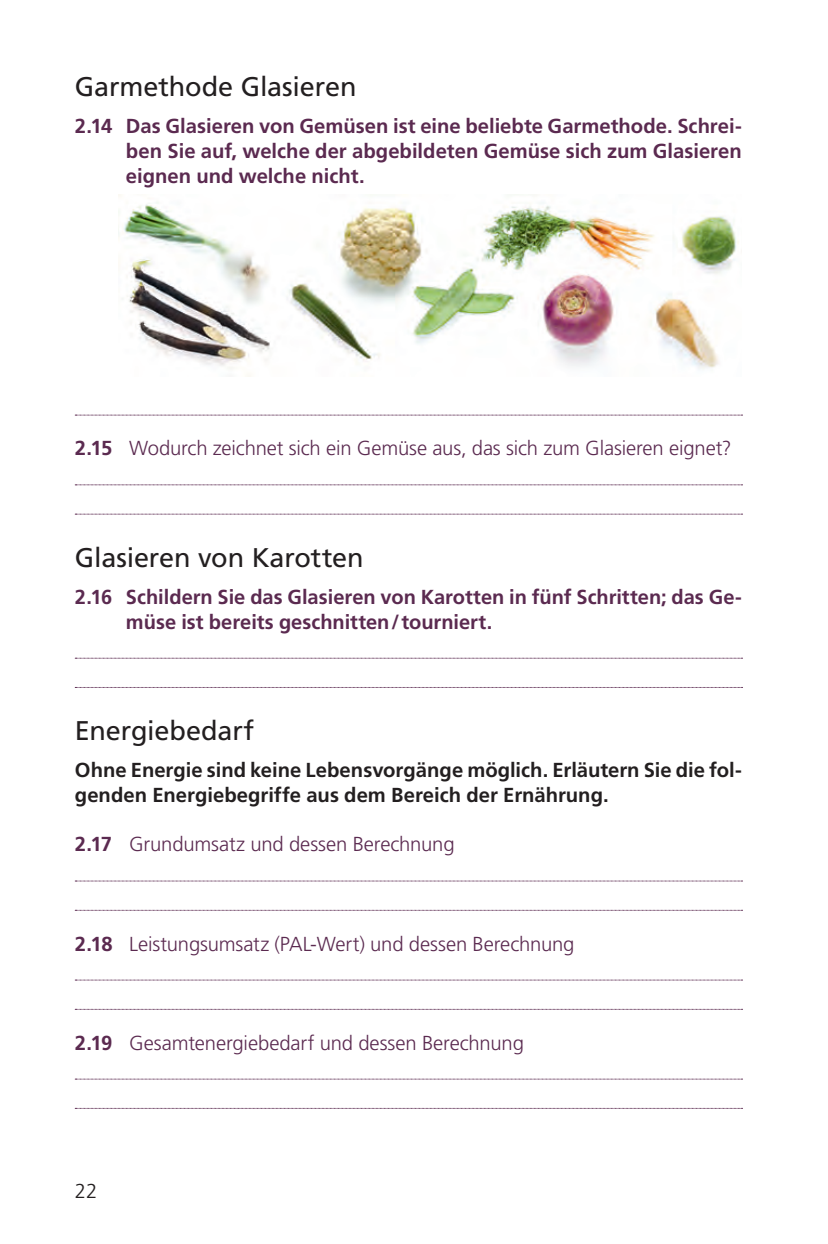
<style>
.page{position:relative;width:828px;height:1244px;background:#fff}
.page>*{position:absolute;margin:0;border:0;box-sizing:border-box;transform-origin:0 0}
.t1{font:27px "Frutiger LT Std";letter-spacing:-.005em;color:#231f20}
.t2{font:700 20.25px/24.8px "Frutiger LT Std";color:#5b2a50;text-align:justify}
.t3{font:300 20.25px "Frutiger LT Std";letter-spacing:-.01em;color:#5b2a50}
.t4{font:700 20.25px/24.8px "Frutiger LT Std";color:#231f20}
.t5{font:300 20.25px "Frutiger LT Pro";color:#231f20}
.s1{font-family:"Frutiger LT Pro"}
.s2{font-family:"Frutiger LT Pro";font-weight:700}
</style>
<div class="page">
<svg style="left:75px;top:415px;width:667px;height:1px"></svg>
<svg style="left:75px;top:484px;width:667px;height:1px"></svg>
<svg style="left:75px;top:514px;width:667px;height:1px"></svg>
<svg style="left:75px;top:658px;width:667px;height:1px"></svg>
<svg style="left:75px;top:687px;width:667px;height:1px"></svg>
<svg style="left:75px;top:880px;width:667px;height:1px"></svg>
<svg style="left:75px;top:910px;width:667px;height:1px"></svg>
<svg style="left:75px;top:979px;width:667px;height:1px"></svg>
<svg style="left:75px;top:1009px;width:667px;height:1px"></svg>
<svg style="left:75px;top:1078px;width:667px;height:1px"></svg>
<svg style="left:75px;top:1108px;width:667px;height:1px"></svg>
<img style="left:118px;top:194px;width:621px;height:182px">
<h1 class="t1" style="left:75px;top:71px;width:283px">Garmethode Glasieren</h1>
<p class="t2" style="left:126px;top:114px;width:617px;text-indent:-51px"><span class="s1">2.14</span> Das Glasieren von Gemüsen ist eine beliebte Garmethode. Schrei&shy;ben Sie auf, welche der abgebildeten Gemüse sich zum Glasieren eignen und welche nicht.</p>
<p class="t3" style="left:75px;top:437px;width:658px"><span class="s2">2.15</span> Wodurch zeichnet sich ein Gemüse aus, das sich zum Glasieren eignet?</p>
<h1 class="t1" style="left:75px;top:541px;width:290px">Glasieren von Karotten</h1>
<p class="t2" style="left:126px;top:584px;width:617px;text-indent:-51px"><span class="s1">2.16</span> Schildern Sie das Glasieren von Karotten in fünf Schritten; das Ge&shy;müse ist bereits geschnitten/tourniert.</p>
<h1 class="t1" style="left:75px;top:715px;width:181px">Energiebedarf</h1>
<p class="t4" style="left:75px;top:758px;width:668px">Ohne Energie sind keine Lebensvorgänge möglich. Erläutern Sie die fol&shy;genden Energiebegriffe aus dem Bereich der Ernährung.</p>
<p class="t3" style="left:75px;top:833px;width:381px"><span class="s2">2.17</span> Grundumsatz und dessen Berechnung</p>
<p class="t3" style="left:75px;top:932px;width:501px"><span class="s2">2.18</span> Leistungsumsatz (PAL-Wert) und dessen Berechnung</p>
<p class="t3" style="left:75px;top:1031px;width:450px"><span class="s2">2.19</span> Gesamtenergiebedarf und dessen Berechnung</p>
<p class="t5" style="left:75px;top:1179px;width:24px">22</p>
</div>
